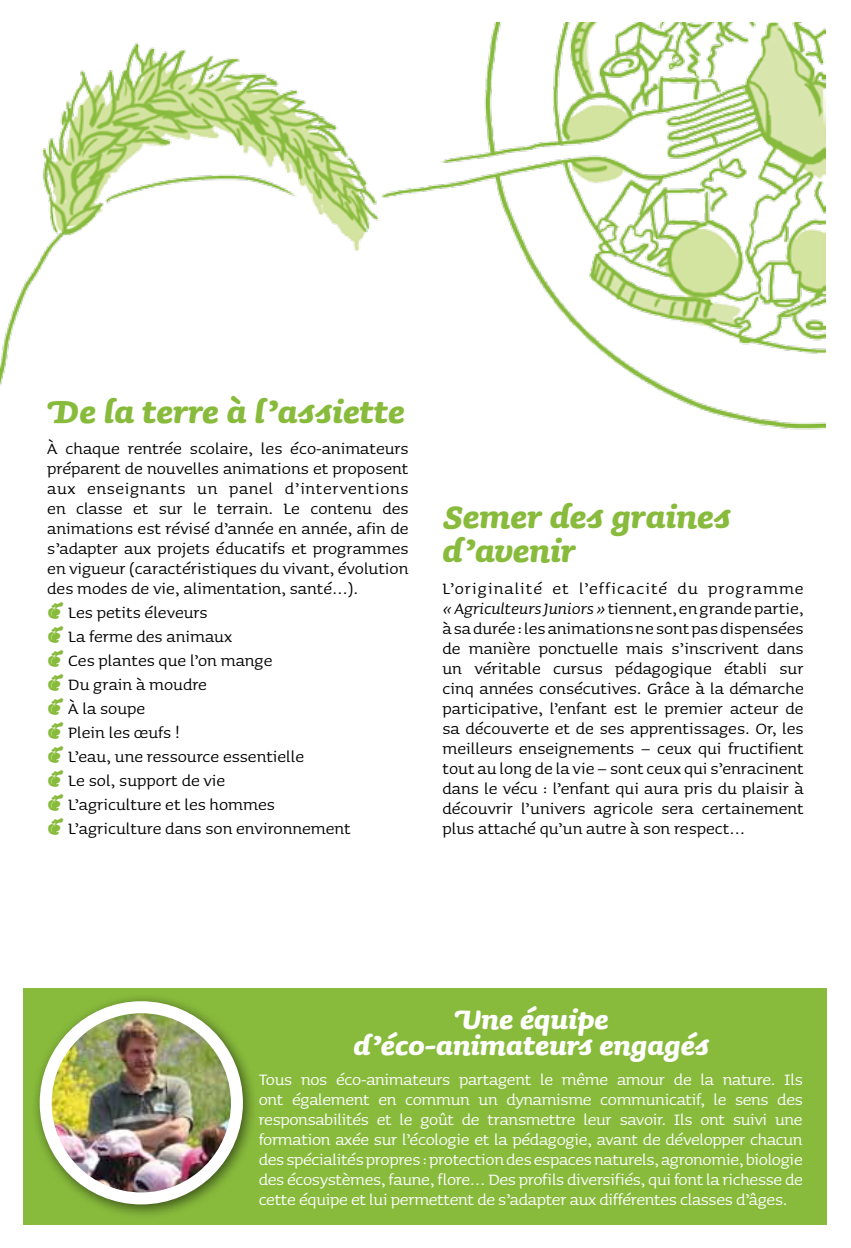
<style>
.page{position:relative;width:851px;height:1248px;background:#fff}
.page>*{position:absolute;margin:0;border:0;box-sizing:border-box;transform-origin:0 0}
.t1{font:40px/34px "Sauna Bold Italic Swash";color:#88bb3c}
.t2{font:34px/26px "Sauna Bold Italic Swash";color:#fff;text-align:center}
.t3{font:20px/20px "Sauna";color:#000;text-align:justify}
.t4{font:20px/20px "Sauna";letter-spacing:-.015em;color:#fff;text-align:justify}
.s1{font-style:italic}
</style>
<div class="page">
<img style="left:0;top:23px;width:825px;height:407px">
<div style="left:23px;top:988px;width:803px;height:236px;background:#88bb3c"></div>
<div style="left:30px;top:991px;width:227px;height:227px;background:#000;opacity:.57"></div>
<img style="left:46px;top:1007px;width:191px;height:191px;border-radius:96px">
<div style="left:40px;top:1001px;width:203px;height:203px;border:12px solid #fff;border-radius:50%"></div>
<h1 class="t1" style="left:47px;top:394px;width:359px">De la terre à l’assiette</h1>
<p class="t3" style="left:47px;top:438px;width:362px">À chaque rentrée scolaire, les éco-animateurs préparent de nouvelles animations et proposent aux enseignants un panel d’interventions en classe et sur le terrain. Le contenu des animations est révisé d’année en année, afin de s’adapter aux projets éducatifs et programmes en vigueur (caractéristiques du vivant, évolution des modes de vie, alimentation, santé…).</p>
<p class="t3" style="left:68px;top:600px;width:284px;line-height:24px;text-align:left">Les petits éleveurs<br>La ferme des animaux<br>Ces plantes que l’on mange<br>Du grain à moudre<br>À la soupe<br>Plein les œufs !<br>L’eau, une ressource essentielle<br>Le sol, support de vie<br>L’agriculture et les hommes<br>L’agriculture dans son environnement</p>
<h1 class="t1" style="left:442px;top:499px;width:290px">Semer des graines d’avenir</h1>
<p class="t3" style="left:442px;top:578px;width:363px">L’originalité et l’efficacité du programme <span class="s1">« AgriculteursJuniors »</span> tiennent, en grande partie, à sa durée: les animations ne sont pas dispensées de manière ponctuelle mais s’inscrivent dans un véritable cursus pédagogique établi sur cinq années consécutives. Grâce à la démarche participative, l’enfant est le premier acteur de sa découverte et de ses apprentissages. Or, les meilleurs enseignements – ceux qui fructifient tout au long de la vie – sont ceux qui s’enracinent dans le vécu : l’enfant qui aura pris du plaisir à découvrir l’univers agricole sera certainement plus attaché qu’un autre à son respect…</p>
<h2 class="t2" style="left:353px;top:1005px;width:357px">Une équipe d’éco-animateurs engagés</h2>
<p class="t4" style="left:259px;top:1069px;width:545px">Tous nos éco-animateurs partagent le même amour de la nature. Ils ont également en commun un dynamisme communicatif, le sens des responsabilités et le goût de transmettre leur savoir. Ils ont suivi une formation axée sur l’écologie et la pédagogie, avant de développer chacun des spécialités propres : protection des espaces naturels, agronomie, biologie des écosystèmes, faune, flore… Des profils diversifiés, qui font la richesse de cette équipe et lui permettent de s’adapter aux différentes classes d’âges.</p>
</div>
